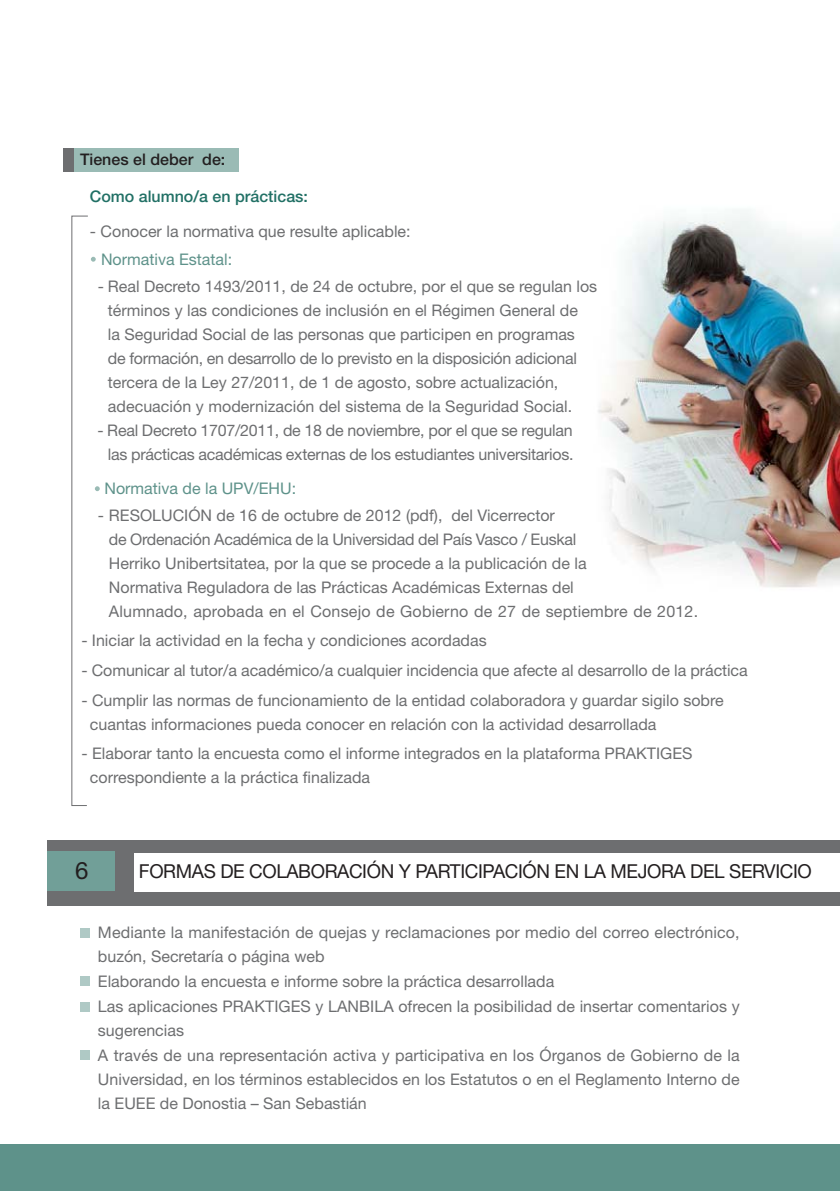
<style>
.page{position:relative;width:840px;height:1191px;background:#fff}
.page>*{position:absolute;margin:0;border:0;box-sizing:border-box;transform-origin:0 0}
.t1{font:24px "Helvetica Neue";color:#231f20}
.t2{font:19.2px "Helvetica Neue";letter-spacing:-.02em;color:#231f20}
.t3{font:16px/24px "Helvetica Neue";color:#6d6e70}
.t4{font:16px "Helvetica Neue";color:#5e928a}
.t5{font:500 16px "Helvetica Neue";color:#217065}
.t6{font:500 16px "Helvetica Neue";color:#231f20}
</style>
<div class="page">
<img style="left:598px;top:210px;width:241px;height:378px">
<div style="left:63px;top:148px;width:175px;height:24px;background:#9abbb5"></div>
<div style="left:63px;top:148px;width:10px;height:24px;background:#6d6e70"></div>
<div style="left:47px;top:840px;width:792px;height:65px;background:#6d6e70"></div>
<div style="left:47px;top:851px;width:68px;height:39px;background:#719f98"></div>
<div style="left:134px;top:852px;width:705px;height:39px;background:#fff"></div>
<div style="left:0;top:1144px;width:839px;height:47px;background:#5e928a"></div>
<div style="left:80px;top:928px;width:10px;height:9px;background:#afc9c5"></div>
<div style="left:80px;top:976px;width:10px;height:9px;background:#afc9c5"></div>
<div style="left:80px;top:1002px;width:10px;height:10px;background:#afc9c5"></div>
<div style="left:80px;top:1050px;width:10px;height:9px;background:#afc9c5"></div>
<svg style="left:71px;top:215px;width:29px;height:591px"></svg>
<p class="t6" style="left:80px;top:153px;width:147px">Tienes el deber de:</p>
<p class="t5" style="left:90px;top:190px;width:219px">Como alumno/a en prácticas:</p>
<p class="t3" style="left:90px;top:221px;width:322px">- Conocer la normativa que resulte aplicable:</p>
<p class="t4" style="left:101px;top:254px;width:132px">Normativa Estatal:</p>
<p class="t3" style="left:108px;top:276px;width:490px;text-indent:-10px">- Real Decreto 1493/2011, de 24 de octubre, por el que se regulan los términos y las condiciones de inclusión en el Régimen General de<br>la Seguridad Social de las personas que participen en programas<br>de formación, en desarrollo de lo previsto en la disposición adicional tercera de la Ley 27/2011, de 1 de agosto, sobre actualización, adecuación y modernización del sistema de la Seguridad Social.</p>
<p class="t3" style="left:97px;top:420px;width:477px;text-align:right">- Real Decreto 1707/2011, de 18 de noviembre, por el que se regulan las prácticas académicas externas de los estudiantes universitarios.</p>
<p class="t4" style="left:104px;top:482px;width:193px">Normativa de la UPV/EHU:</p>
<p class="t3" style="left:109px;top:504px;width:590px;text-indent:-11px">- RESOLUCIÓN de 16 de octubre de 2012 (pdf), del Vicerrector<br>de Ordenación Académica de la Universidad del País Vasco / Euskal<br>Herriko Unibertsitatea, por la que se procede a la publicación de la<br>Normativa Reguladora de las Prácticas Académicas Externas del<br>Alumnado, aprobada en el Consejo de Gobierno de 27 de septiembre de 2012.</p>
<p class="t3" style="left:81px;top:630px;width:406px">- Iniciar la actividad en la fecha y condiciones acordadas</p>
<p class="t3" style="left:81px;top:660px;width:667px">- Comunicar al tutor/a académico/a cualquier incidencia que afecte al desarrollo de la práctica</p>
<p class="t3" style="left:90px;top:689px;width:635px;text-indent:-9px">- Cumplir las normas de funcionamiento de la entidad colaboradora y guardar sigilo sobre cuantas informaciones pueda conocer en relación con la actividad desarrollada</p>
<p class="t3" style="left:90px;top:743px;width:603px;text-indent:-9px">- Elaborar tanto la encuesta como el informe integrados en la plataforma PRAKTIGES correspondiente a la práctica finalizada</p>
<h1 class="t1" style="left:75px;top:861px;width:15px">6</h1>
<p class="t2" style="left:139px;top:864px;width:674px">FORMAS DE COLABORACIÓN Y PARTICIPACIÓN EN LA MEJORA DEL SERVICIO</p>
<p class="t3" style="left:98px;top:921px;width:643px">Mediante la manifestación de quejas y reclamaciones por medio del correo electrónico, buzón, Secretaría o página web<br>Elaborando la encuesta e informe sobre la práctica desarrollada<br>Las aplicaciones PRAKTIGES y LANBILA ofrecen la posibilidad de insertar comentarios y sugerencias<br>A través de una representación activa y participativa en los Órganos de Gobierno de la Universidad, en los términos establecidos en los Estatutos o en el Reglamento Interno de la EUEE de Donostia – San Sebastián</p>
</div>
